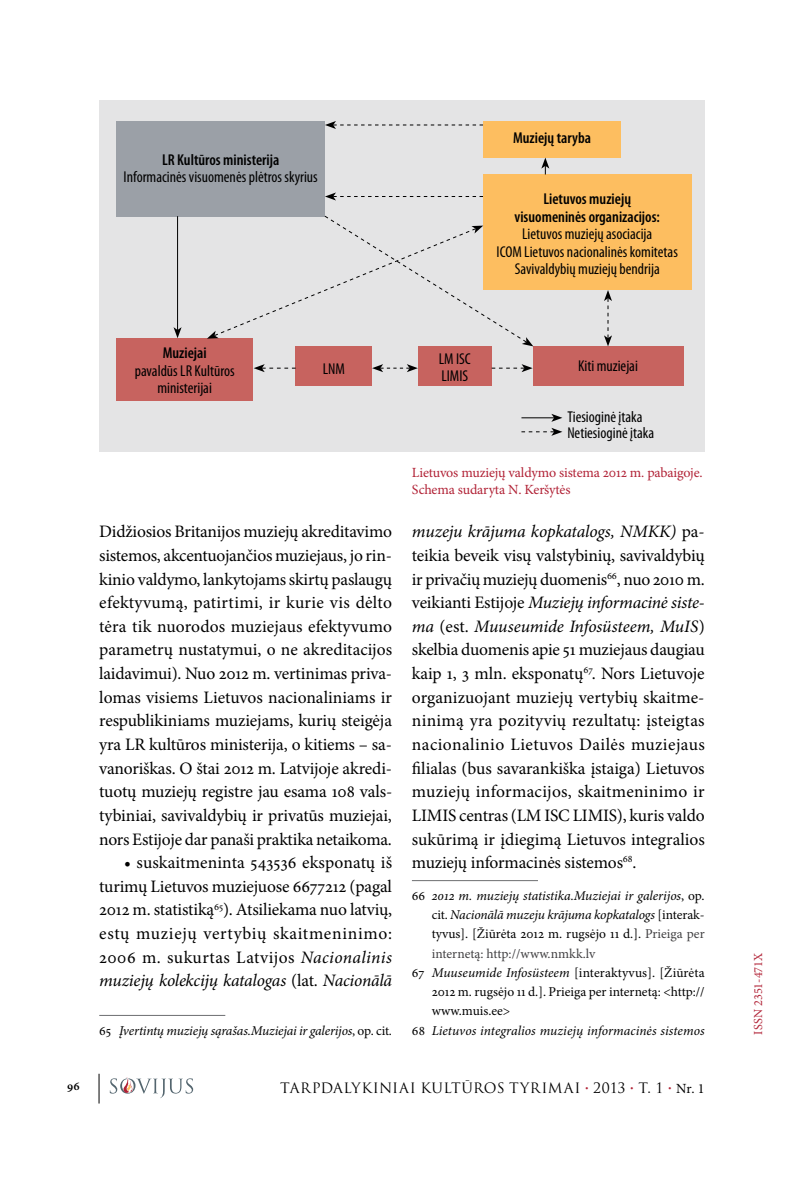
<style>
.page{position:relative;width:804px;height:1191px;background:#fff}
.page>*{position:absolute;margin:0;border:0;box-sizing:border-box;transform-origin:0 0}
.t1{font:17.5px/23.6px "Minion Pro";letter-spacing:-.01em;color:#000;text-align:justify}
.t2{font:condensed 15.75px/17.5px "Myriad Pro";color:#000;text-align:center}
.t3{font:600 condensed 15.75px/17.5px "Myriad Pro";color:#000;text-align:center}
.t4{font:14px/17.5px "Minion Pro";letter-spacing:-.015em;color:#b12236}
.t5{font:14px "Trajan Pro";letter-spacing:.015em;color:#000}
.t6{font:italic 13.47px "Minion Pro";letter-spacing:-.01em;color:#000}
.t7{font:13.47px "Minion Pro";color:#000}
.t8{font:13.47px "Minion Pro";color:#414042}
.t9{font:12.25px "Minion Pro";letter-spacing:.015em;color:#b12236}
.t10{font:600 12.25px "Minion Pro";color:#000}
.s1{font-style:italic}
.s2{font-style:normal}
.s3{color:#414042}
.s4{font-family:"Minion Pro";font-weight:700;color:#b12236}
.s5{font-family:"Minion Pro"}
</style>
<div class="page">
<hr style="left:99px;top:1073px;width:1px;height:30px;background:#000">
<svg style="left:110px;top:1077px;width:83px;height:21px"></svg>
<hr style="left:99px;top:1015px;width:126px;height:1px;background:#6d6e71">
<hr style="left:412px;top:880px;width:126px;height:1px;background:#6d6e71">
<div style="left:99px;top:100px;width:605px;height:352px;background:#e4e4e5"></div>
<div style="left:116px;top:121px;width:209px;height:95px;background:#9ba0a7"></div>
<div style="left:483px;top:121px;width:137px;height:37px;background:#fdbe60"></div>
<div style="left:532px;top:346px;width:151px;height:40px;background:#c7635f"></div>
<div style="left:418px;top:346px;width:73px;height:40px;background:#c7635f"></div>
<div style="left:296px;top:346px;width:76px;height:40px;background:#c7635f"></div>
<div style="left:116px;top:338px;width:137px;height:63px;background:#c7635f"></div>
<div style="left:483px;top:174px;width:208px;height:116px;background:#fdbe60"></div>
<hr style="left:177px;top:216px;width:1px;height:114px;background:#000">
<svg style="left:173px;top:327px;width:9px;height:11px"></svg>
<svg style="left:325px;top:121px;width:158px;height:8px"></svg>
<svg style="left:325px;top:192px;width:158px;height:8px"></svg>
<svg style="left:254px;top:364px;width:42px;height:8px"></svg>
<svg style="left:372px;top:364px;width:46px;height:8px"></svg>
<svg style="left:604px;top:290px;width:8px;height:56px"></svg>
<svg style="left:541px;top:158px;width:8px;height:16px"></svg>
<svg style="left:491px;top:364px;width:41px;height:8px"></svg>
<svg style="left:521px;top:428px;width:41px;height:8px"></svg>
<hr style="left:521px;top:417px;width:33px;height:1px;background:#000">
<svg style="left:551px;top:414px;width:11px;height:8px"></svg>
<svg style="left:207px;top:215px;width:326px;height:131px"></svg>
<p class="t3" style="left:162px;top:151px;width:119px">LR Kultūros ministerija</p>
<p class="t2" style="left:124px;top:168px;width:196px">Informacinės visuomenės plėtros skyrius</p>
<p class="t3" style="left:513px;top:129px;width:79px">Muziejų taryba</p>
<p class="t3" style="left:514px;top:191px;width:147px">Lietuvos muziejų visuomeninės organizacijos:</p>
<p class="t2" style="left:496px;top:225px;width:183px">Lietuvos muziejų asociacija<br>ICOM Lietuvos nacionalinės komitetas<br>Savivaldybių muziejų bendrija</p>
<p class="t3" style="left:163px;top:344px;width:45px">Muziejai</p>
<p class="t2" style="left:135px;top:361px;width:101px">pavaldūs LR Kultūros ministerijai</p>
<p class="t2" style="left:323px;top:360px;width:24px">LNM</p>
<p class="t1" style="left:99px;top:520px;width:294px">Didžiosios Britanijos muziejų akreditavimo sistemos, akcentuojančios muziejaus, jo rin&shy;kinio valdymo, lankytojams skirtų paslaugų efektyvumą, patirtimi, ir kurie vis dėlto tėra tik nuorodos muziejaus efektyvumo parametrų nustatymui, o ne akreditacijos laidavimui). Nuo 2012 m. vertinimas priva&shy;lomas visiems Lietuvos nacionaliniams ir respublikiniams muziejams, kurių steigėja yra LR kultūros ministerija, o kitiems – sa&shy;vanoriškas. O štai 2012 m. Latvijoje akredi&shy;tuotų muziejų registre jau esama 108 vals&shy;tybiniai, savivaldybių ir privatūs muziejai, nors Estijoje dar panaši praktika netaikoma.</p>
<p class="t1" style="left:99px;top:850px;width:294px;text-indent:25px">• suskaitmeninta 543536 eksponatų iš turimų Lietuvos muziejuose 6677212 (pagal 2012 m. statistiką<sup>65</sup>). Atsiliekama nuo latvių, estų muziejų vertybių skaitmeninimo:<br>2006 m. sukurtas Latvijos <span class="s1">Nacionalinis muziejų kolekcijų katalogas</span> (lat. <span class="s1">Nacionālā</span></p>
<p class="t6" style="left:99px;top:1021px;width:294px"><span class="s2">65</span> Įvertintų muziejų sąrašas.Muziejai ir galerijos<span class="s2">, op. cit.</span></p>
<p class="t2" style="left:439px;top:349px;width:34px;text-align:left">LM ISC<br>LIMIS</p>
<p class="t2" style="left:578px;top:357px;width:61px">Kiti muziejai</p>
<p class="t2" style="left:567px;top:409px;width:88px;line-height:15.9px;text-align:left">Tiesioginė įtaka<br>Netiesioginė įtaka</p>
<p class="t4" style="left:412px;top:464px;width:292px">Lietuvos muziejų valdymo sistema 2012 m. pabaigoje.<br>Schema sudaryta N. Keršytės</p>
<p class="t1" style="left:412px;top:520px;width:294px"><span class="s1">muzeju krājuma kopkatalogs, NMKK)</span> pa&shy;teikia beveik visų valstybinių, savivaldybių ir privačių muziejų duomenis<sup>66</sup>, nuo 2010 m. veikianti Estijoje <span class="s1">Muziejų informacinė siste&shy;ma</span> (est. <span class="s1">Muuseumide Infosüsteem, MuIS</span>) skelbia duomenis apie 51 muziejaus daugiau kaip 1, 3 mln. eksponatų<sup>67</sup>. Nors Lietuvoje organizuojant muziejų vertybių skaitme&shy;ninimą yra pozityvių rezultatų: įsteigtas nacionalinio Lietuvos Dailės muziejaus filialas (bus savarankiška įstaiga) Lietuvos muziejų informacijos, skaitmeninimo ir LIMIS centras (LM ISC LIMIS), kuris valdo sukūrimą ir įdiegimą Lietuvos integralios muziejų informacinės sistemos<sup>68</sup>.</p>
<p class="t6" style="left:412px;top:886px;width:294px"><span class="s2">66</span> 2012 m. muziejų statistika.Muziejai ir galerijos<span class="s2">, op.</span></p>
<p class="t6" style="left:432px;top:905px;width:274px"><span class="s2">cit.</span> Nacionālā muzeju krājuma kopkatalogs <span class="s2">[interak-</span></p>
<p class="t7" style="left:432px;top:925px;width:274px">tyvus]. [Žiūrėta 2012 m. rugsėjo 11 d.]. <span class="s3">Prieiga per</span></p>
<p class="t8" style="left:432px;top:944px;width:165px">internetą: http://www.nmkk.lv</p>
<p class="t7" style="left:412px;top:963px;width:294px">67 <span class="s1">Muuseumide Infosüsteem</span> [interaktyvus]. [Žiūrėta</p>
<p class="t7" style="left:432px;top:982px;width:274px">2012 m. rugsėjo 11 d.]. Prieiga per internetą: &lt;http://</p>
<p class="t7" style="left:432px;top:1002px;width:80px">www.muis.ee&gt;</p>
<p class="t6" style="left:412px;top:1021px;width:294px"><span class="s2">68</span> Lietuvos integralios muziejų informacinės sistemos</p>
<p class="t10" style="left:67px;top:1077px;width:14px">96</p>
<p class="t5" style="left:280px;top:1078px;width:426px">TARPDALYKINIAI KULTŪROS TYRIMAI <span class="s4">·</span> 2013 <span class="s4">·</span> T. 1 <span class="s4">·</span> <span class="s5">Nr. 1</span></p>
<p class="t9" style="left:750px;top:1034px;width:83px;rotate:-90deg">ISSN 2351-471X</p>
</div>
